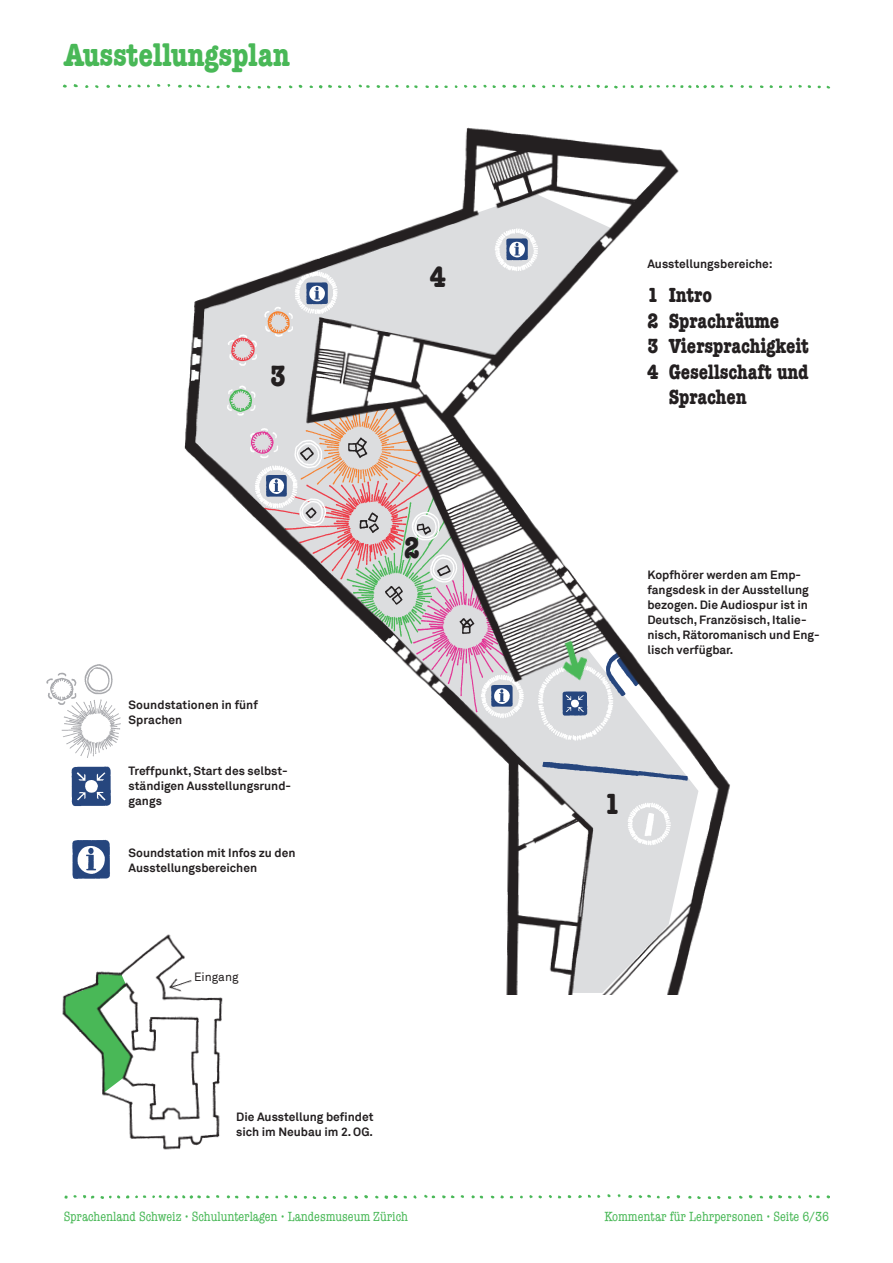
<style>
.page{position:relative;width:893px;height:1263px;background:#fff}
.page>*{position:absolute;margin:0;border:0;box-sizing:border-box;transform-origin:0 0}
.UfS_Seitentitel{font:700 condensed 33px "American Typewriter";color:#49b857}
.UfS_Haupttitel_AmericanTypewriter{font:700 condensed 30px "American Typewriter";color:#231f20}
.UfS_Haupttitel_AmericanTypewriter-2{font:700 condensed 21px/25.5px "American Typewriter";color:#231f20}
.t1{font:condensed 13.5px "American Typewriter";color:#49b857}
.UfS_Legende_Timeline_8_10{font:700 12px/15px "Akkurat";color:#231f20}
.UfS_Legende_Timeline_8_10-2{font:12px "Akkurat";color:#231f20}
</style>
<div class="page">
<img style="left:62px;top:698px;width:60px;height:60px;border-radius:30px">
<img style="left:67px;top:699px;width:19px;height:12px">
<img style="left:46px;top:672px;width:35px;height:37px">
<img style="left:80px;top:664px;width:33px;height:33px">
<img style="left:62px;top:84px;width:769px;height:5px">
<img style="left:64px;top:1194px;width:765px;height:5px">
<img style="left:184px;top:127px;width:546px;height:867px">
<img style="left:62px;top:921px;width:174px;height:229px">
<img style="left:164px;top:969px;width:33px;height:27px">
<img style="left:539px;top:625px;width:66px;height:72px">
<img style="left:490px;top:684px;width:26px;height:25px">
<img style="left:265px;top:474px;width:25px;height:26px">
<img style="left:305px;top:281px;width:26px;height:26px">
<img style="left:505px;top:237px;width:26px;height:26px">
<img style="left:561px;top:690px;width:28px;height:26px">
<img style="left:72px;top:839px;width:38px;height:40px">
<img style="left:71px;top:766px;width:40px;height:40px">
<p class="UfS_Seitentitel" style="left:64px;top:35px;width:228px">Ausstellungsplan</p>
<p class="UfS_Haupttitel_AmericanTypewriter" style="left:270px;top:358px;width:17px">3</p>
<p class="UfS_Haupttitel_AmericanTypewriter" style="left:430px;top:259px;width:17px">4</p>
<p class="UfS_Haupttitel_AmericanTypewriter" style="left:404px;top:530px;width:17px">2</p>
<p class="UfS_Legende_Timeline_8_10" style="left:129px;top:697px;width:131px">Soundstationen in fünf<br>Sprachen</p>
<p class="UfS_Legende_Timeline_8_10" style="left:129px;top:764px;width:164px">Treffpunkt, Start des selbst&shy;ständigen Ausstellungsrund&shy;gangs</p>
<p class="UfS_Legende_Timeline_8_10" style="left:129px;top:845px;width:168px">Soundstation mit Infos zu den<br>Ausstellungsbereichen</p>
<p class="UfS_Legende_Timeline_8_10-2" style="left:194px;top:969px;width:46px">Eingang</p>
<p class="UfS_Legende_Timeline_8_10" style="left:236px;top:1110px;width:139px">Die Ausstellung befindet sich im Neubau im 2. OG.</p>
<p class="UfS_Legende_Timeline_8_10" style="left:647px;top:256px;width:127px">Ausstellungsbereiche:</p>
<p class="UfS_Haupttitel_AmericanTypewriter-2" style="left:647px;top:282px;width:133px">1 Intro<br>2 Sprachräume</p>
<p class="UfS_Haupttitel_AmericanTypewriter-2" style="left:647px;top:333px;width:163px">3 Viersprachigkeit</p>
<p class="UfS_Haupttitel_AmericanTypewriter-2" style="left:669px;top:359px;width:141px;text-indent:-21px">4 Gesellschaft und<br>Sprachen</p>
<p class="UfS_Legende_Timeline_8_10" style="left:647px;top:567px;width:174px">Kopfhörer werden am Emp&shy;fangsdesk in der Ausstellung bezogen. Die Audiospur ist in<br>Deutsch, Französisch, Italie&shy;nisch, Rätoromanisch und Eng&shy;lisch verfügbar.</p>
<p class="UfS_Haupttitel_AmericanTypewriter" style="left:604px;top:786px;width:17px">1</p>
<p class="t1" style="left:64px;top:1209px;width:346px">Sprachenland Schweiz • Schulunterlagen • Landesmuseum Zürich</p>
<p class="t1" style="left:604px;top:1209px;width:226px">Kommentar für Lehrpersonen • Seite 6/36</p>
</div>
